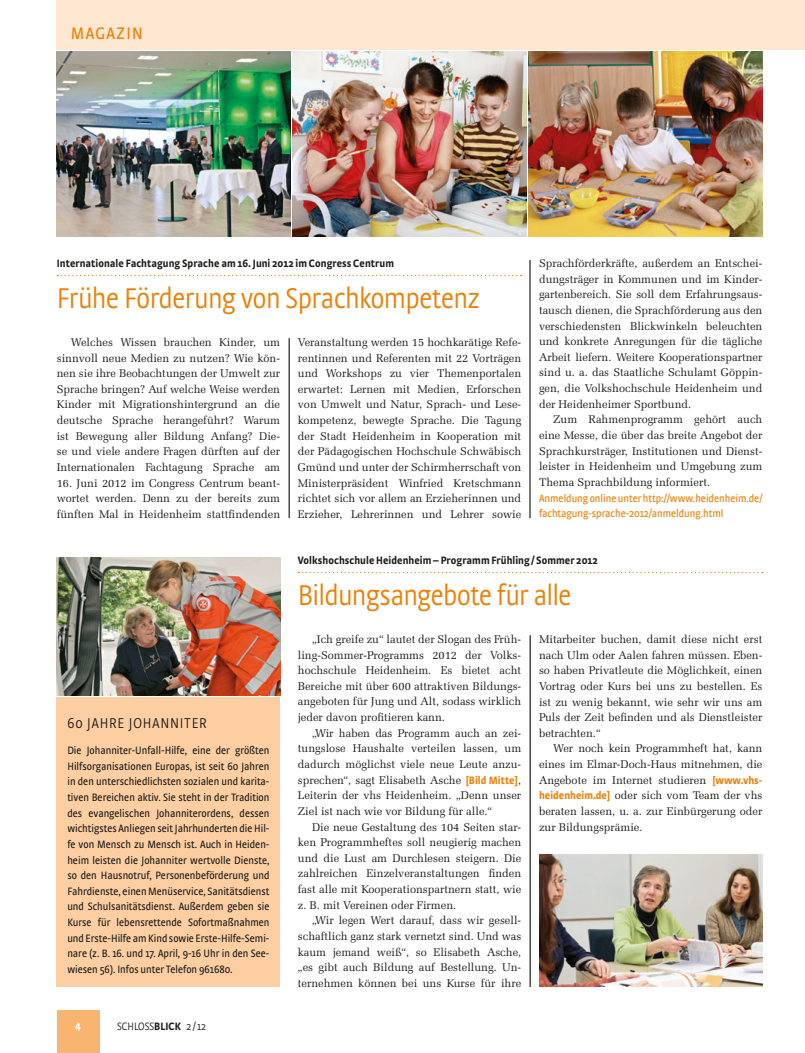
<style>
.page{position:relative;width:805px;height:1053px;background:#fff}
.page>*{position:absolute;margin:0;border:0;box-sizing:border-box;transform-origin:0 0}
.t1{font:300 30px "Strada Cond";letter-spacing:-.015em;color:#ef7d00}
.t2{font:17.5px "Strada Cond";letter-spacing:.07em;color:#ef7d00}
.t3{font:300 15px "Strada Cond";letter-spacing:.055em;color:#1d1d1b}
.t4{font:11.25px/15.6px "Zapf Elliptical 711 BT";color:#1d1d1b;text-align:justify}
.t5{font:11.25px/15.6px "Strada Cond";color:#1d1d1b;text-align:justify}
.t6{font:700 11.25px "Strada Cond";color:#1d1d1b}
.t7{font:11.25px/15.6px "Strada Cond";color:#ef7d00}
.t8{font:300 11.25px "Strada Cond";color:#1d1d1b}
.t9{font:700 11.25px "Strada Cond";color:#fff}
.s1{font-weight:700}
.s2{font-family:"Strada Cond";font-weight:700;color:#ef7d00}
</style>
<div class="page">
<div style="left:57px;top:1010px;width:42px;height:42px;background:#f8b471"></div>
<div style="left:57px;top:0;width:747px;height:50px;background:#fee7d1"></div>
<img style="left:57px;top:557px;width:223px;height:138px">
<img style="left:293px;top:52px;width:233px;height:184px">
<img style="left:528px;top:52px;width:234px;height:184px">
<img style="left:539px;top:854px;width:223px;height:132px">
<img style="left:57px;top:52px;width:233px;height:184px">
<svg style="left:57px;top:275px;width:464px;height:1px"></svg>
<svg style="left:298px;top:572px;width:464px;height:1px"></svg>
<hr style="left:530px;top:635px;width:1px;height:351px;background:#1d1d1b">
<div style="left:57px;top:697px;width:223px;height:289px;background:#fccea2"></div>
<hr style="left:289px;top:338px;width:1px;height:180px;background:#1d1d1b">
<hr style="left:529px;top:260px;width:1px;height:258px;background:#1d1d1b">
<h2 class="t2" style="left:71px;top:26px;width:73px">MAGAZIN</h2>
<p class="t6" style="left:57px;top:259px;width:339px">Internationale Fachtagung Sprache am 16. Juni 2012 im Congress Centrum</p>
<h1 class="t1" style="left:57px;top:286px;width:425px">Frühe Förderung von Sprachkompetenz</h1>
<p class="t4" style="left:57px;top:334px;width:225px;text-indent:14px">Welches Wissen brauchen Kinder, um sinnvoll neue Medien zu nutzen? Wie kön&shy;nen sie ihre Beobachtungen der Umwelt zur Sprache bringen? Auf welche Weise werden Kinder mit Migrationshintergrund an die deutsche Sprache herangeführt? Warum ist Bewegung aller Bildung Anfang? Die&shy;se und viele andere Fragen dürften auf der Internationalen Fachtagung Sprache am</p>
<p class="t4" style="left:57px;top:475px;width:225px">16. Juni 2012 im Congress Centrum beant&shy;wortet werden. Denn zu der bereits zum fünften Mal in Heidenheim stattfindenden</p>
<p class="t4" style="left:298px;top:334px;width:225px">Veranstaltung werden 15 hochkarätige Refe&shy;rentinnen und Referenten mit 22 Vorträgen und Workshops zu vier Themenportalen erwartet: Lernen mit Medien, Erforschen von Umwelt und Natur, Sprach- und Lese&shy;kompetenz, bewegte Sprache. Die Tagung der Stadt Heidenheim in Kooperation mit der Pädagogischen Hochschule Schwäbisch Gmünd und unter der Schirmherrschaft von Ministerpräsident Winfried Kretschmann richtet sich vor allem an Erzieherinnen und Erzieher, Lehrerinnen und Lehrer sowie</p>
<p class="t4" style="left:539px;top:255px;width:225px">Sprachförderkräfte, außerdem an Entschei&shy;dungsträger in Kommunen und im Kinder&shy;gartenbereich. Sie soll dem Erfahrungsaus&shy;tausch dienen, die Sprachförderung aus den verschiedensten Blickwinkeln beleuchten und konkrete Anregungen für die tägliche Arbeit liefern. Weitere Kooperationspartner sind u. a. das Staatliche Schulamt Göppin&shy;gen, die Volkshochschule Heidenheim und der Heidenheimer Sportbund.</p>
<p class="t4" style="left:539px;top:411px;width:225px;text-indent:14px">Zum Rahmenprogramm gehört auch eine Messe, die über das breite Angebot der Sprachkursträger, Institutionen und Dienst&shy;leister in Heidenheim und Umgebung zum Thema Sprachbildung informiert.</p>
<p class="t7" style="left:539px;top:491px;width:225px">Anmeldung online unter http://www.heidenheim.de/ fachtagung-sprache-2012/anmeldung.html</p>
<h3 class="t3" style="left:67px;top:716px;width:141px">60 JAHRE JOHANNITER</h3>
<p class="t5" style="left:67px;top:743px;width:204px">Die Johanniter-Unfall-Hilfe, eine der größten Hilfsorganisationen Europas, ist seit 60 Jahren in den unterschiedlichsten sozialen und karita&shy;tiven Bereichen aktiv. Sie steht in der Tradition des evangelischen Johanniterordens, dessen wichtigstes Anliegen seit Jahrhunderten die Hil&shy;fe von Mensch zu Mensch ist. Auch in Heiden&shy;heim leisten die Johanniter wertvolle Dienste, so den Hausnotruf, Personenbeförderung und Fahrdienste, einen Menüservice, Sanitätsdienst und Schulsanitätsdienst. Außerdem geben sie Kurse für lebensrettende Sofortmaßnahmen und Erste-Hilfe am Kind sowie Erste-Hilfe-Semi&shy;nare (z. B. 16. und 17. April, 9-16 Uhr in den See&shy;wiesen 56). Infos unter Telefon 961680.</p>
<p class="t9" style="left:75px;top:1020px;width:7px">4</p>
<p class="t8" style="left:117px;top:1021px;width:90px">SCHLOSS<span class="s1">BLICK</span> 2 / 12</p>
<p class="t6" style="left:298px;top:556px;width:301px">Volkshochschule Heidenheim – Programm Frühling / Sommer 2012</p>
<h1 class="t1" style="left:298px;top:583px;width:275px">Bildungsangebote für alle</h1>
<p class="t4" style="left:298px;top:631px;width:225px;text-indent:14px">„Ich greife zu“ lautet der Slogan des Früh&shy;ling-Sommer-Programms 2012 der Volks&shy;hochschule Heidenheim. Es bietet acht Bereiche mit über 600 attraktiven Bildungs&shy;angeboten für Jung und Alt, sodass wirklich jeder davon profitieren kann.</p>
<p class="t4" style="left:298px;top:725px;width:225px;text-indent:14px">„Wir haben das Programm auch an zei&shy;tungslose Haushalte verteilen lassen, um dadurch möglichst viele neue Leute anzu&shy;sprechen“, sagt Elisabeth Asche <span class="s2">[Bild Mitte]</span>, Leiterin der vhs Heidenheim. „Denn unser Ziel ist nach wie vor Bildung für alle.“</p>
<p class="t4" style="left:298px;top:818px;width:225px;text-indent:14px">Die neue Gestaltung des 104 Seiten star&shy;ken Programmheftes soll neugierig machen und die Lust am Durchlesen steigern. Die zahlreichen Einzelveranstaltungen finden fast alle mit Kooperationspartnern statt, wie z. B. mit Vereinen oder Firmen.</p>
<p class="t4" style="left:298px;top:912px;width:225px;text-indent:14px">„Wir legen Wert darauf, dass wir gesell&shy;schaftlich ganz stark vernetzt sind. Und was kaum jemand weiß“, so Elisabeth Asche, „es gibt auch Bildung auf Bestellung. Un&shy;ternehmen können bei uns Kurse für ihre</p>
<p class="t4" style="left:539px;top:631px;width:225px">Mitarbeiter buchen, damit diese nicht erst nach Ulm oder Aalen fahren müssen. Eben&shy;so haben Privatleute die Möglichkeit, einen Vortrag oder Kurs bei uns zu bestellen. Es ist zu wenig bekannt, wie sehr wir uns am Puls der Zeit befinden und als Dienstleister betrachten.“</p>
<p class="t4" style="left:539px;top:740px;width:225px;text-indent:14px">Wer noch kein Programmheft hat, kann eines im Elmar-Doch-Haus mitnehmen, die Angebote im Internet studieren <span class="s2">[www.vhs&shy;heidenheim.de]</span> oder sich vom Team der vhs beraten lassen, u. a. zur Einbürgerung oder zur Bildungsprämie.</p>
</div>
